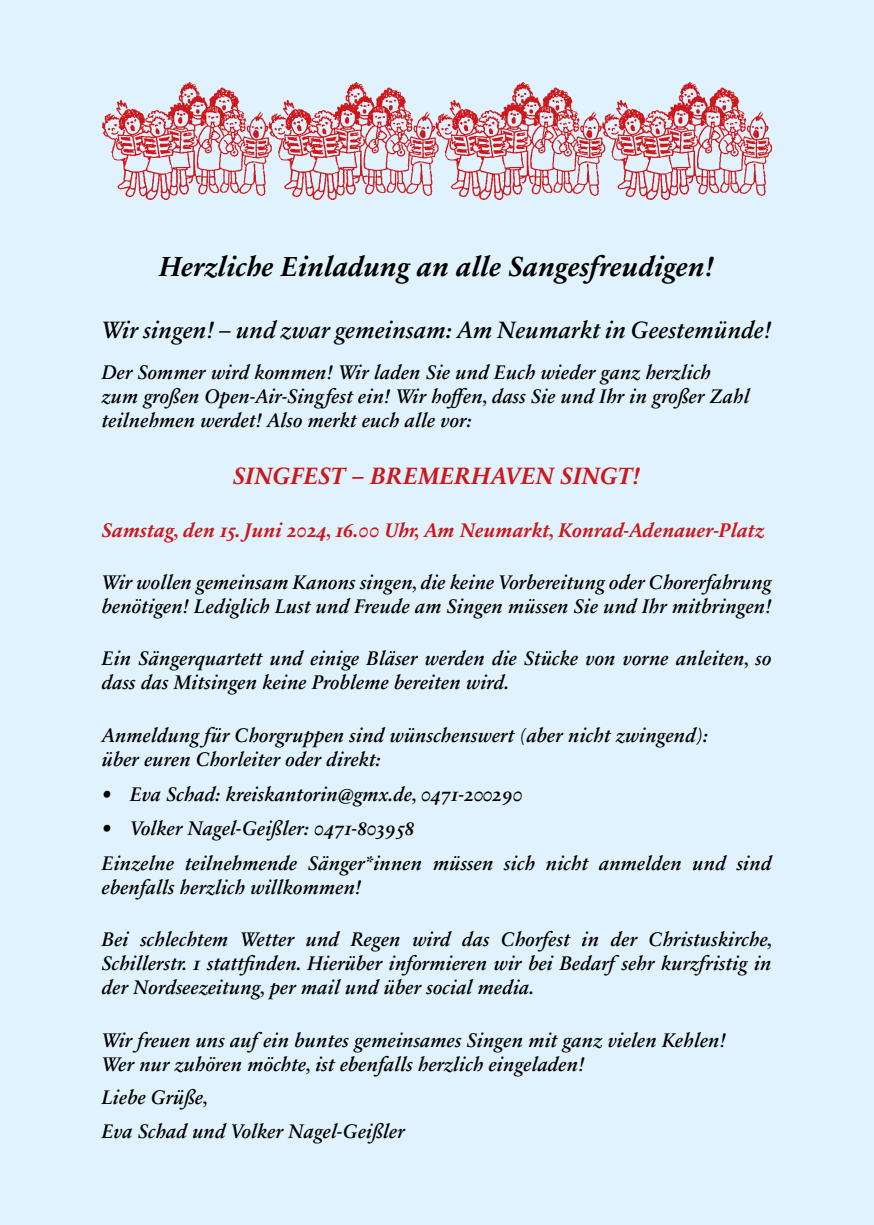
<style>
.page{position:relative;width:874px;height:1225px;background:#fff}
.page>*{position:absolute;margin:0;border:0;box-sizing:border-box;transform-origin:0 0}
.Fließtext_klein{font:italic 700 28px "Sabon Next LT";letter-spacing:.01em;color:#000}
.Fließtext_klein-2{font:italic 600 24px "Sabon Next LT";letter-spacing:.01em;color:#000}
.Fließtext_klein-3{font:italic 700 24px "Sabon Next LT";letter-spacing:.01em;color:#cd171a}
.Fließtext_klein-4{font:italic 600 20px/24px "Sabon Next LT";letter-spacing:.01em;color:#000}
.Fließtext_klein-5{font:italic 700 20px "Sabon Next LT";letter-spacing:.01em;color:#cd171a}
</style>
<div class="page">
<div style="left:0;top:0;width:873px;height:1225px;background:#e0f2fd"></div>
<img style="left:102px;top:82px;width:669px;height:117px">
<p class="Fließtext_klein" style="left:160px;top:250px;width:556px">Herzliche Einladung an alle Sangesfreudigen!</p>
<p class="Fließtext_klein-2" style="left:102px;top:316px;width:670px">Wir singen! – und zwar gemeinsam: Am Neumarkt in Geestemünde!</p>
<p class="Fließtext_klein-4" style="left:102px;top:361px;width:648px">Der Sommer wird kommen! Wir laden Sie und Euch wieder ganz herzlich zum großen Open-Air-Singfest ein! Wir hoffen, dass Sie und Ihr in großer Zahl teilnehmen werdet! Also merkt euch alle vor:</p>
<p class="Fließtext_klein-3" style="left:233px;top:462px;width:408px">SINGFEST – BREMERHAVEN SINGT!</p>
<p class="Fließtext_klein-5" style="left:102px;top:518px;width:663px">Samstag, den 15. Juni 2024, 16.00 Uhr, Am Neumarkt, Konrad-Adenauer-Platz</p>
<p class="Fließtext_klein-4" style="left:102px;top:571px;width:671px">Wir wollen gemeinsam Kanons singen, die keine Vorbereitung oder Chorerfahrung benötigen! Lediglich Lust und Freude am Singen müssen Sie und Ihr mitbringen!</p>
<p class="Fließtext_klein-4" style="left:102px;top:647px;width:670px">Ein Sängerquartett und einige Bläser werden die Stücke von vorne anleiten, so dass das Mitsingen keine Probleme bereiten wird.</p>
<p class="Fließtext_klein-4" style="left:102px;top:724px;width:607px">Anmeldung für Chorgruppen sind wünschenswert (aber nicht zwingend): über euren Chorleiter oder direkt:</p>
<p class="Fließtext_klein-4" style="left:102px;top:783px;width:421px">• Eva Schad: kreiskantorin@gmx.de, 0471-200290</p>
<p class="Fließtext_klein-4" style="left:102px;top:817px;width:314px">• Volker Nagel-Geißler: 0471-803958</p>
<p class="Fließtext_klein-4" style="left:102px;top:852px;width:670px">Einzelne teilnehmende Sänger*innen müssen sich nicht anmelden und sind ebenfalls herzlich willkommen!</p>
<p class="Fließtext_klein-4" style="left:102px;top:928px;width:672px;text-align:justify">Bei schlechtem Wetter und Regen wird das Chorfest in der Christuskirche, Schillerstr. 1 stattfinden. Hierüber informieren wir bei Bedarf sehr kurzfristig in der Nordseezeitung, per mail und über social media.</p>
<p class="Fließtext_klein-4" style="left:102px;top:1029px;width:625px">Wir freuen uns auf ein buntes gemeinsames Singen mit ganz vielen Kehlen!<br>Wer nur zuhören möchte, ist ebenfalls herzlich eingeladen!</p>
<p class="Fließtext_klein-4" style="left:102px;top:1081px;width:304px;line-height:33.6px">Liebe Grüße,<br>Eva Schad und Volker Nagel-Geißler</p>
</div>
